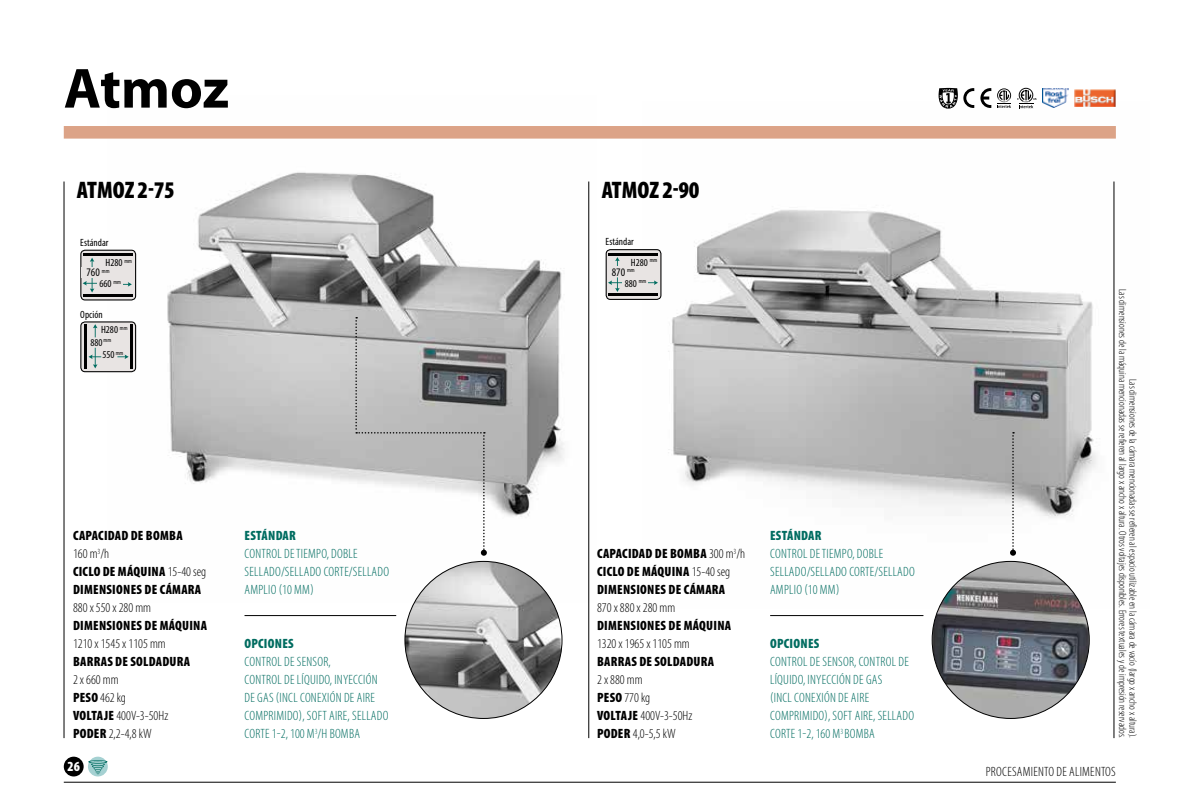
<style>
.page{position:relative;width:1178px;height:808px;background:#fff}
.page>*{position:absolute;margin:0;border:0;box-sizing:border-box;transform-origin:0 0}
.t1{font:700 57px "Myriad Pro";letter-spacing:-.005em;color:#000}
.t2{font:900 condensed 24px "Myriad Pro";color:#000}
.t3{font:900 condensed 13.95px "Myriad Pro";color:#fff}
.t4{font:300 condensed 13.5px/18px "Myriad Pro";letter-spacing:.02em;color:#006c60}
.t5{font:900 condensed 13.5px/18px "Myriad Pro";letter-spacing:.02em;color:#000}
.t6{font:300 condensed 13.5px/18px "Myriad Pro";color:#000}
.t7{font:900 condensed 13.5px "Myriad Pro";letter-spacing:.02em;color:#006c60}
.t8{font:300 condensed 13.5px "Myriad Pro";letter-spacing:.02em;color:#000}
.t9{font:condensed 11.55px "Myriad Pro";color:#000}
.t10{font:300 condensed 10.5px/10.5px "Myriad Pro";color:#000;text-align:right}
.t11{font:condensed 10.5px/20.4px "Myriad Pro";color:#000}
.s1{font-weight:300}
.s2{font-weight:900}
</style>
<div class="page">
<hr style="left:64px;top:782px;width:1052px;height:1px;background:#000">
<div style="left:64px;top:757px;width:20px;height:19px;background:#000;border-radius:50%"></div>
<svg style="left:88px;top:757px;width:20px;height:19px"></svg>
<svg style="left:88px;top:760px;width:19px;height:4px"></svg>
<svg style="left:90px;top:761px;width:16px;height:14px"></svg>
<img style="left:659px;top:102px;width:455px;height:506px">
<img style="left:107px;top:172px;width:483px;height:430px">
<hr style="left:588px;top:181px;width:1px;height:557px;background:#000">
<hr style="left:1114px;top:181px;width:1px;height:557px;background:#000">
<hr style="left:64px;top:181px;width:1px;height:557px;background:#000">
<hr style="left:244px;top:615px;width:152px;height:1px;background:#000">
<hr style="left:770px;top:615px;width:153px;height:1px;background:#000">
<img style="left:405px;top:561px;width:157px;height:157px;border-radius:79px">
<img style="left:932px;top:561px;width:157px;height:157px;border-radius:79px">
<div style="left:64px;top:126px;width:1052px;height:13px;background:#dca387"></div>
<svg style="left:355px;top:317px;width:132px;height:239px"></svg>
<div style="left:606px;top:250px;width:55px;height:49px;background:#e8e4e3;border-radius:4px"></div>
<div style="left:606px;top:249px;width:55px;height:51px;border:1px solid #000;border-radius:4px"></div>
<hr style="left:609px;top:294px;width:49px;height:2px;background:#000">
<hr style="left:609px;top:253px;width:49px;height:2px;background:#000">
<svg style="left:608px;top:257px;width:14px;height:35px"></svg>
<div style="left:607px;top:266px;width:33px;height:11px;background:#e8e4e3"></div>
<svg style="left:1010px;top:432px;width:6px;height:124px"></svg>
<svg style="left:938px;top:88px;width:36px;height:21px"></svg>
<svg style="left:980px;top:88px;width:11px;height:20px"></svg>
<svg style="left:1017px;top:88px;width:19px;height:20px"></svg>
<svg style="left:997px;top:88px;width:14px;height:20px"></svg>
<img style="left:1043px;top:88px;width:26px;height:20px">
<img style="left:1074px;top:90px;width:42px;height:17px">
<div style="left:81px;top:322px;width:55px;height:50px;background:#e8e4e3;border-radius:4px"></div>
<div style="left:80px;top:321px;width:56px;height:51px;border:1px solid #000;border-radius:4px"></div>
<hr style="left:85px;top:324px;width:2px;height:45px;background:#000">
<hr style="left:131px;top:324px;width:2px;height:45px;background:#000">
<svg style="left:93px;top:324px;width:4px;height:13px"></svg>
<svg style="left:89px;top:348px;width:12px;height:20px"></svg>
<svg style="left:117px;top:354px;width:12px;height:5px"></svg>
<div style="left:81px;top:250px;width:55px;height:50px;background:#e8e4e3;border-radius:4px"></div>
<div style="left:80px;top:250px;width:56px;height:50px;border:1px solid #000;border-radius:4px"></div>
<hr style="left:84px;top:294px;width:49px;height:2px;background:#000">
<hr style="left:84px;top:254px;width:49px;height:2px;background:#000">
<svg style="left:83px;top:258px;width:14px;height:34px"></svg>
<div style="left:82px;top:267px;width:32px;height:10px;background:#e8e4e3"></div>
<svg style="left:123px;top:282px;width:9px;height:5px"></svg>
<svg style="left:648px;top:280px;width:10px;height:5px"></svg>
<h1 class="t1" style="left:64px;top:56px;width:167px">Atmoz</h1>
<h2 class="t2" style="left:77px;top:177px;width:99px">ATMOZ 2-75</h2>
<h2 class="t2" style="left:602px;top:177px;width:99px">ATMOZ 2-90</h2>
<p class="t11" style="left:631px;top:232px;width:28px;text-indent:-25px">Estándar<br>H280 <sup>mm</sup></p>
<p class="t9" style="left:612px;top:265px;width:24px">870 <sup>mm</sup></p>
<p class="t11" style="left:80px;top:232px;width:30px">Estándar</p>
<p class="t11" style="left:106px;top:253px;width:28px">H280 <sup>mm</sup></p>
<p class="t9" style="left:86px;top:266px;width:24px">760 <sup>mm</sup></p>
<p class="t11" style="left:99px;top:273px;width:23px">660 <sup>mm</sup></p>
<p class="t11" style="left:625px;top:273px;width:23px">880 <sup>mm</sup></p>
<p class="t11" style="left:80px;top:304px;width:24px">Opción</p>
<p class="t11" style="left:90px;top:324px;width:39px;line-height:12.5px;text-indent:11px">H280 <sup>mm<br></sup>880 <sup>mm</sup></p>
<p class="t11" style="left:103px;top:345px;width:22px">550 <sup>mm</sup></p>
<p class="t5" style="left:73px;top:527px;width:135px">CAPACIDAD DE BOMBA<br><span class="s1">160 m</span><sup>3</sup><span class="s1">/h<br></span>CICLO DE MÁQUINA <span class="s1">15-40 seg<br></span>DIMENSIONES DE CÁMARA</p>
<p class="t6" style="left:73px;top:599px;width:80px">880 x 550 x 280 mm</p>
<p class="t5" style="left:73px;top:617px;width:136px">DIMENSIONES DE MÁQUINA</p>
<p class="t6" style="left:73px;top:635px;width:94px">1210 x 1545 x 1105 mm</p>
<p class="t5" style="left:73px;top:653px;width:119px">BARRAS DE SOLDADURA</p>
<p class="t6" style="left:73px;top:671px;width:97px">2 x 660 mm<br><span class="s2">PESO</span> 462 kg<br><span class="s2">VOLTAJE</span> 400V-3-50Hz<br><span class="s2">PODER</span> 2,2-4,8 kW</p>
<p class="t3" style="left:67px;top:758px;width:14px">26</p>
<p class="t7" style="left:244px;top:528px;width:53px">ESTÁNDAR</p>
<p class="t4" style="left:244px;top:545px;width:146px">CONTROL DE TIEMPO, DOBLE<br>SELLADO/SELLADO CORTE/SELLADO<br>AMPLIO (10 MM)</p>
<p class="t7" style="left:244px;top:636px;width:51px">OPCIONES</p>
<p class="t4" style="left:244px;top:653px;width:145px">CONTROL DE SENSOR,<br>CONTROL DE LÍQUIDO, INYECCIÓN<br>DE GAS (INCL CONEXIÓN DE AIRE<br>COMPRIMIDO), SOFT AIRE, SELLADO<br>CORTE 1-2, 100 M<sup>3</sup>/H BOMBA</p>
<p class="t5" style="left:597px;top:545px;width:150px">CAPACIDAD DE BOMBA <span class="s1">300 m</span><sup>3</sup><span class="s1">/h<br></span>CICLO DE MÁQUINA <span class="s1">15-40 seg<br></span>DIMENSIONES DE CÁMARA</p>
<p class="t6" style="left:597px;top:599px;width:80px">870 x 880 x 280 mm</p>
<p class="t5" style="left:597px;top:617px;width:136px">DIMENSIONES DE MÁQUINA</p>
<p class="t6" style="left:597px;top:635px;width:94px">1320 x 1965 x 1105 mm</p>
<p class="t5" style="left:597px;top:653px;width:119px">BARRAS DE SOLDADURA</p>
<p class="t6" style="left:597px;top:671px;width:97px">2 x 880 mm<br><span class="s2">PESO</span> 770 kg<br><span class="s2">VOLTAJE</span> 400V-3-50Hz<br><span class="s2">PODER</span> 4,0-5,5 kW</p>
<p class="t7" style="left:770px;top:528px;width:53px">ESTÁNDAR</p>
<p class="t4" style="left:770px;top:545px;width:146px">CONTROL DE TIEMPO, DOBLE<br>SELLADO/SELLADO CORTE/SELLADO<br>AMPLIO (10 MM)</p>
<p class="t7" style="left:770px;top:636px;width:51px">OPCIONES</p>
<p class="t4" style="left:770px;top:653px;width:145px">CONTROL DE SENSOR, CONTROL DE<br>LÍQUIDO, INYECCIÓN DE GAS<br>(INCL CONEXIÓN DE AIRE<br>COMPRIMIDO), SOFT AIRE, SELLADO<br>CORTE 1-2, 160 M<sup>3</sup> BOMBA</p>
<p class="t10" style="left:1138px;top:289px;width:450px;rotate:90deg">Las dimensiones de la cámara mencionadas se refieren al espacio utilizable en la cámara de vacío (largo x ancho x altura).<br>Las dimensiones de la máquina mencionadas se refieren al largo x ancho x altura. Otros voltajes disponibles. Errores textuales y de impresión reservados.</p>
<p class="t8" style="left:986px;top:765px;width:132px">PROCESAMIENTO DE ALIMENTOS</p>
</div>
